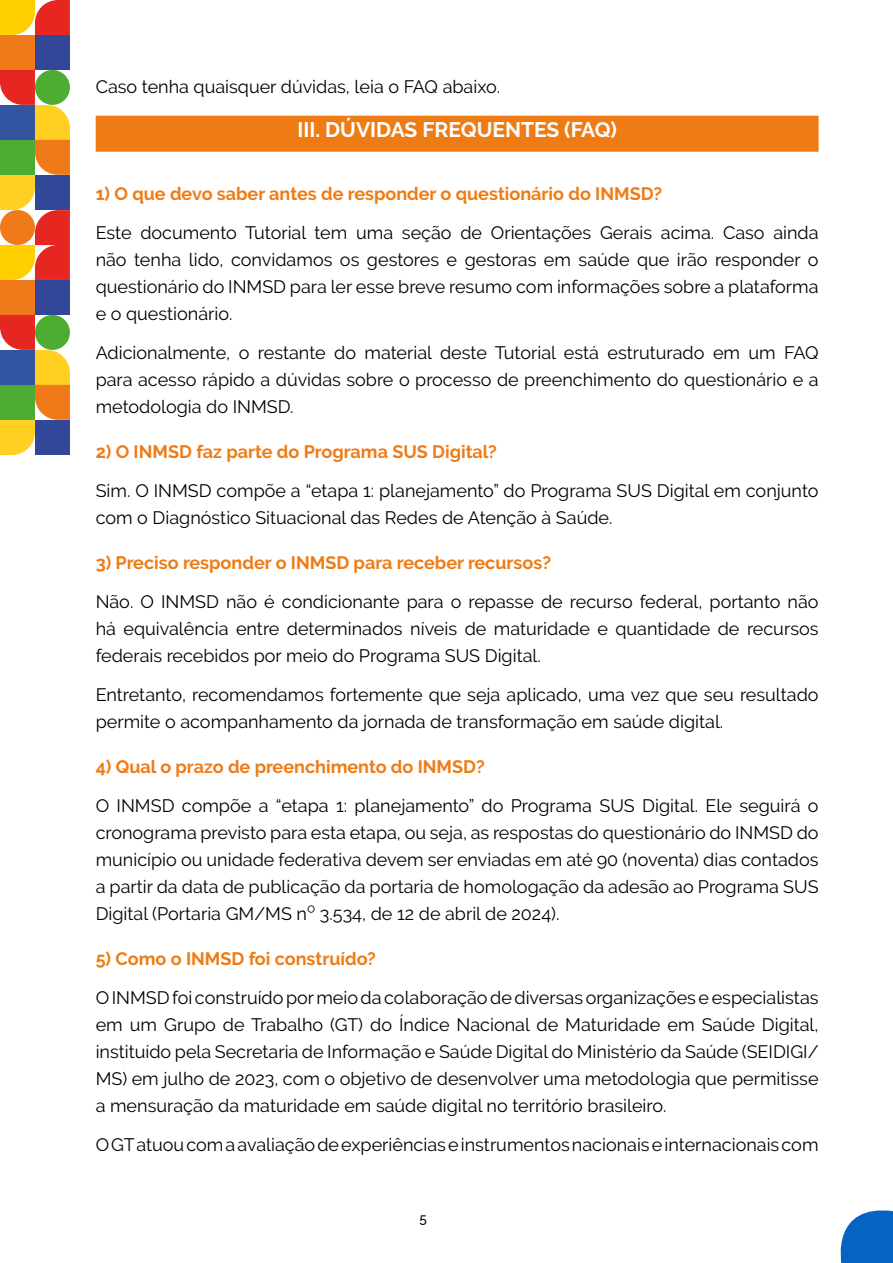
<style>
.page{position:relative;width:893px;height:1263px;background:#fff}
.page>*{position:absolute;margin:0;border:0;box-sizing:border-box;transform-origin:0 0}
.t1{font:700 21px "Raleway";color:#fff}
.t2{font:18px/27px "Raleway";color:#000;text-align:justify}
.t3{font:700 18px "Raleway";color:#ef7b14}
.t4{font:500 13.5px "Raleway";color:#000}
</style>
<div class="page">
<svg style="left:840px;top:1210px;width:53px;height:53px;background:#2678c9"></svg>
<div style="left:35px;top:35px;width:35px;height:35px;background:#334799"></div>
<div style="left:0;top:35px;width:35px;height:35px;background:#f07a1a"></div>
<svg style="left:0;top:0;width:70px;height:35px;background:#f38627"></svg>
<div style="left:35px;top:280px;width:35px;height:35px;background:#334799"></div>
<div style="left:0;top:280px;width:35px;height:35px;background:#f07a1a"></div>
<svg style="left:0;top:70px;width:70px;height:210px;background:#ba8649"></svg>
<svg style="left:0;top:315px;width:70px;height:140px;background:#9f8d53"></svg>
<div style="left:96px;top:116px;width:723px;height:36px;background:#ef7b14"></div>
<p class="t2" style="left:96px;top:74px;width:406px">Caso tenha quaisquer dúvidas, leia o FAQ abaixo.</p>
<p class="t1" style="left:297px;top:118px;width:321px">III. DÚVIDAS FREQUENTES (FAQ)</p>
<p class="t3" style="left:96px;top:183px;width:568px">1) O que devo saber antes de responder o questionário do INMSD?</p>
<p class="t2" style="left:96px;top:219px;width:724px">Este documento Tutorial tem uma seção de Orientações Gerais acima. Caso ainda não tenha lido, convidamos os gestores e gestoras em saúde que irão responder o questionário do INMSD para ler esse breve resumo com informações sobre a plataforma e o questionário.</p>
<p class="t2" style="left:96px;top:339px;width:724px">Adicionalmente, o restante do material deste Tutorial está estruturado em um FAQ para acesso rápido a dúvidas sobre o processo de preenchimento do questionário e a metodologia do INMSD.</p>
<p class="t3" style="left:96px;top:441px;width:403px">2) O INMSD faz parte do Programa SUS Digital?</p>
<p class="t2" style="left:96px;top:477px;width:724px">Sim. O INMSD compõe a “etapa 1: planejamento” do Programa SUS Digital em conjunto com o Diagnóstico Situacional das Redes de Atenção à Saúde.</p>
<p class="t3" style="left:96px;top:552px;width:457px">3) Preciso responder o INMSD para receber recursos?</p>
<p class="t2" style="left:96px;top:588px;width:724px">Não. O INMSD não é condicionante para o repasse de recurso federal, portanto não há equivalência entre determinados níveis de maturidade e quantidade de recursos federais recebidos por meio do Programa SUS Digital.</p>
<p class="t2" style="left:96px;top:681px;width:724px">Entretanto, recomendamos fortemente que seja aplicado, uma vez que seu resultado permite o acompanhamento da jornada de transformação em saúde digital.</p>
<p class="t3" style="left:96px;top:756px;width:391px">4) Qual o prazo de preenchimento do INMSD?</p>
<p class="t2" style="left:96px;top:792px;width:724px">O INMSD compõe a “etapa 1: planejamento” do Programa SUS Digital. Ele seguirá o cronograma previsto para esta etapa, ou seja, as respostas do questionário do INMSD do município ou unidade federativa devem ser enviadas em até 90 (noventa) dias contados a partir da data de publicação da portaria de homologação da adesão ao Programa SUS Digital (Portaria GM/MS n⁰ 3.534, de 12 de abril de 2024).</p>
<p class="t3" style="left:96px;top:948px;width:282px">5) Como o INMSD foi construído?</p>
<p class="t2" style="left:96px;top:984px;width:724px">O INMSD foi construído por meio da colaboração de diversas organizações e especialistas em um Grupo de Trabalho (GT) do Índice Nacional de Maturidade em Saúde Digital, instituído pela Secretaria de Informação e Saúde Digital do Ministério da Saúde (SEIDIGI/ MS) em julho de 2023, com o objetivo de desenvolver uma metodologia que permitisse a mensuração da maturidade em saúde digital no território brasileiro.</p>
<p class="t2" style="left:96px;top:1131px;width:724px">O GT atuou com a avaliação de experiências e instrumentos nacionais e internacionais com</p>
<p class="t4" style="left:419px;top:1210px;width:9px">5</p>
</div>
